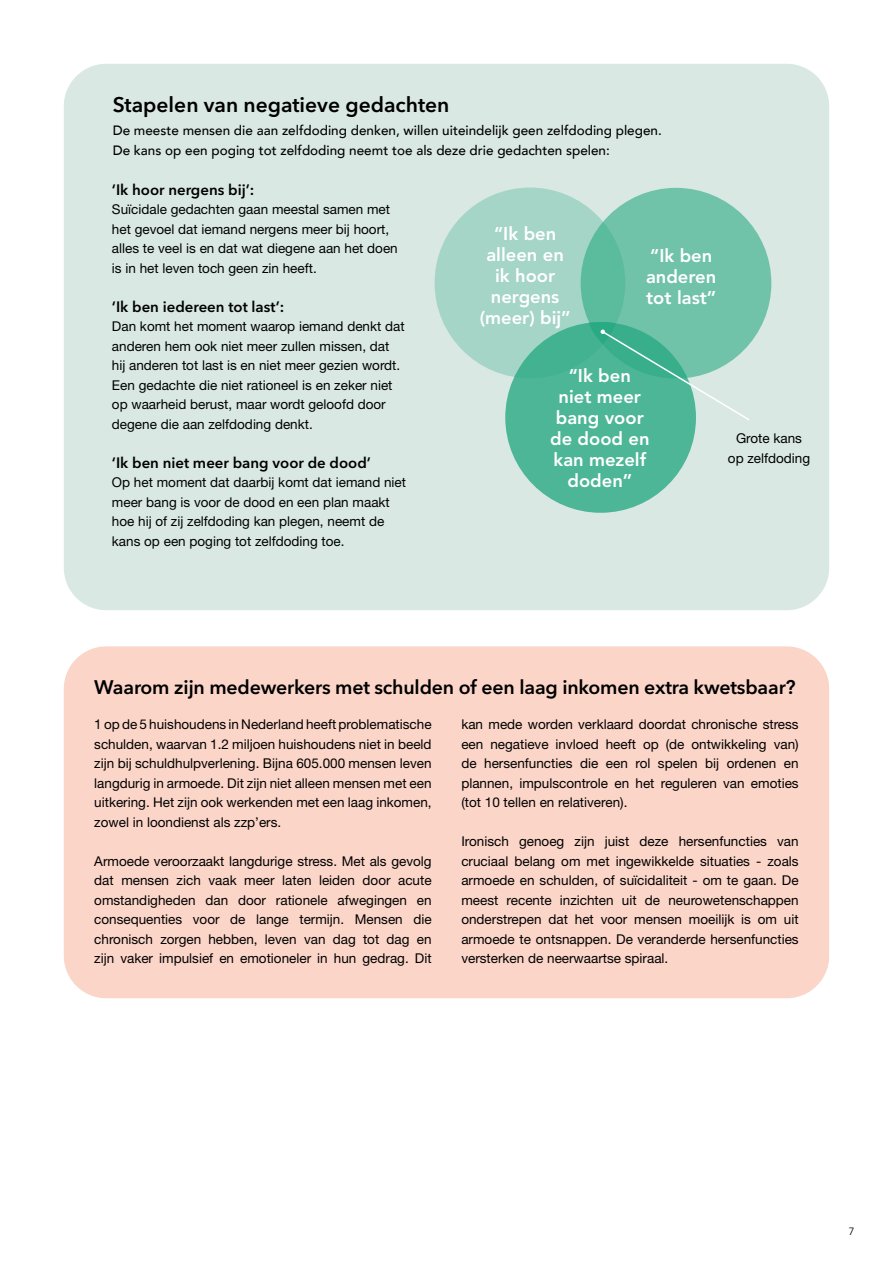
<style>
.page{position:relative;width:893px;height:1263px;background:#fff}
.page>*{position:absolute;margin:0;border:0;box-sizing:border-box;transform-origin:0 0}
.t1{font:600 21px "Avenir Next LT Pro";color:#000}
.t2{font:600 19.5px "Avenir Next LT Pro";letter-spacing:-.01em;color:#000}
.t3{font:800 18.3px/21px "Avenir LT Std";color:#fff;text-align:center}
.t4{font:600 15px "Avenir Next LT Pro";color:#000}
.t5{font:13.5px/19.5px "Helvetica Neue LT Std";color:#000;text-align:justify}
.t6{font:500 13.5px/19.5px "Avenir";color:#000}
.t7{font:10.5px "Avenir Next LT Pro";color:#000}
</style>
<div class="page">
<div style="left:64px;top:64px;width:765px;height:546px;background:#d9e8e3;border-radius:43px"></div>
<div style="left:64px;top:646px;width:765px;height:352px;background:#fbd5c8;border-radius:43px"></div>
<div style="left:505px;top:322px;width:191px;height:191px;background:#4db696;border-radius:50%"></div>
<svg style="left:435px;top:188px;width:190px;height:190px;background:#9ad1c0"></svg>
<div style="left:581px;top:188px;width:190px;height:190px;background:linear-gradient(to right,#62bda1,#76c4ac);border-radius:50%"></div>
<svg style="left:589px;top:321px;width:162px;height:99px"></svg>
<h1 class="t1" style="left:113px;top:91px;width:338px">Stapelen van negatieve gedachten</h1>
<p class="t6" style="left:113px;top:120px;width:551px">De meeste mensen die aan zelfdoding denken, willen uiteindelijk geen zelfdoding plegen.<br>De kans op een poging tot zelfdoding neemt toe als deze drie gedachten spelen:</p>
<p class="t4" style="left:112px;top:180px;width:144px">‘Ik hoor nergens bij’:</p>
<p class="t5" style="left:112px;top:199px;width:287px;text-align:left">Suïcidale gedachten gaan meestal samen met het gevoel dat iemand nergens meer bij hoort, alles te veel is en dat wat diegene aan het doen is in het leven toch geen zin heeft.</p>
<p class="t4" style="left:112px;top:297px;width:174px">‘Ik ben iedereen tot last’:</p>
<p class="t5" style="left:112px;top:316px;width:294px;text-align:left">Dan komt het moment waarop iemand denkt dat anderen hem ook niet meer zullen missen, dat hij anderen tot last is en niet meer gezien wordt.<br>Een gedachte die niet rationeel is en zeker niet op waarheid berust, maar wordt geloofd door degene die aan zelfdoding denkt.</p>
<p class="t4" style="left:112px;top:453px;width:260px">‘Ik ben niet meer bang voor de dood’</p>
<p class="t5" style="left:112px;top:472px;width:296px;text-align:left">Op het moment dat daarbij komt dat iemand niet meer bang is voor de dood en een plan maakt hoe hij of zij zelfdoding kan plegen, neemt de kans op een poging tot zelfdoding toe.</p>
<h3 class="t3" style="left:480px;top:224px;width:92px">‘‘Ik ben alleen en ik hoor nergens (meer) bij’’</h3>
<h3 class="t3" style="left:646px;top:245px;width:72px;text-align:left">‘‘Ik ben anderen tot last’’</h3>
<h3 class="t3" style="left:550px;top:365px;width:101px">‘‘Ik ben niet meer bang voor de dood en kan mezelf doden’’</h3>
<p class="t5" style="left:728px;top:429px;width:84px;text-align:center">Grote kans op zelfdoding</p>
<h2 class="t2" style="left:94px;top:675px;width:703px">Waarom zijn medewerkers met schulden of een laag inkomen extra kwetsbaar?</h2>
<p class="t5" style="left:94px;top:715px;width:339px">1 op de 5 huishoudens in Nederland heeft problematische schulden, waarvan 1.2 miljoen huishoudens niet in beeld zijn bij schuldhulpverlening. Bijna 605.000 mensen leven langdurig in armoede. Dit zijn niet alleen mensen met een uitkering. Het zijn ook werkenden met een laag inkomen, zowel in loondienst als zzp’ers.</p>
<p class="t5" style="left:94px;top:851px;width:339px">Armoede veroorzaakt langdurige stress. Met als gevolg dat mensen zich vaak meer laten leiden door acute omstandigheden dan door rationele afwegingen en consequenties voor de lange termijn. Mensen die chronisch zorgen hebben, leven van dag tot dag en zijn vaker impulsief en emotioneler in hun gedrag. Dit</p>
<p class="t5" style="left:461px;top:714px;width:339px">kan mede worden verklaard doordat chronische stress een negatieve invloed heeft op (de ontwikkeling van) de hersenfuncties die een rol spelen bij ordenen en plannen, impulscontrole en het reguleren van emoties (tot 10 tellen en relativeren).</p>
<p class="t5" style="left:461px;top:831px;width:339px">Ironisch genoeg zijn juist deze hersenfuncties van cruciaal belang om met ingewikkelde situaties - zoals armoede en schulden, of suïcidaliteit - om te gaan. De meest recente inzichten uit de neurowetenschappen onderstrepen dat het voor mensen moeilijk is om uit armoede te ontsnappen. De veranderde hersenfuncties versterken de neerwaartse spiraal.</p>
<p class="t7" style="left:848px;top:1225px;width:8px">7</p>
</div>
